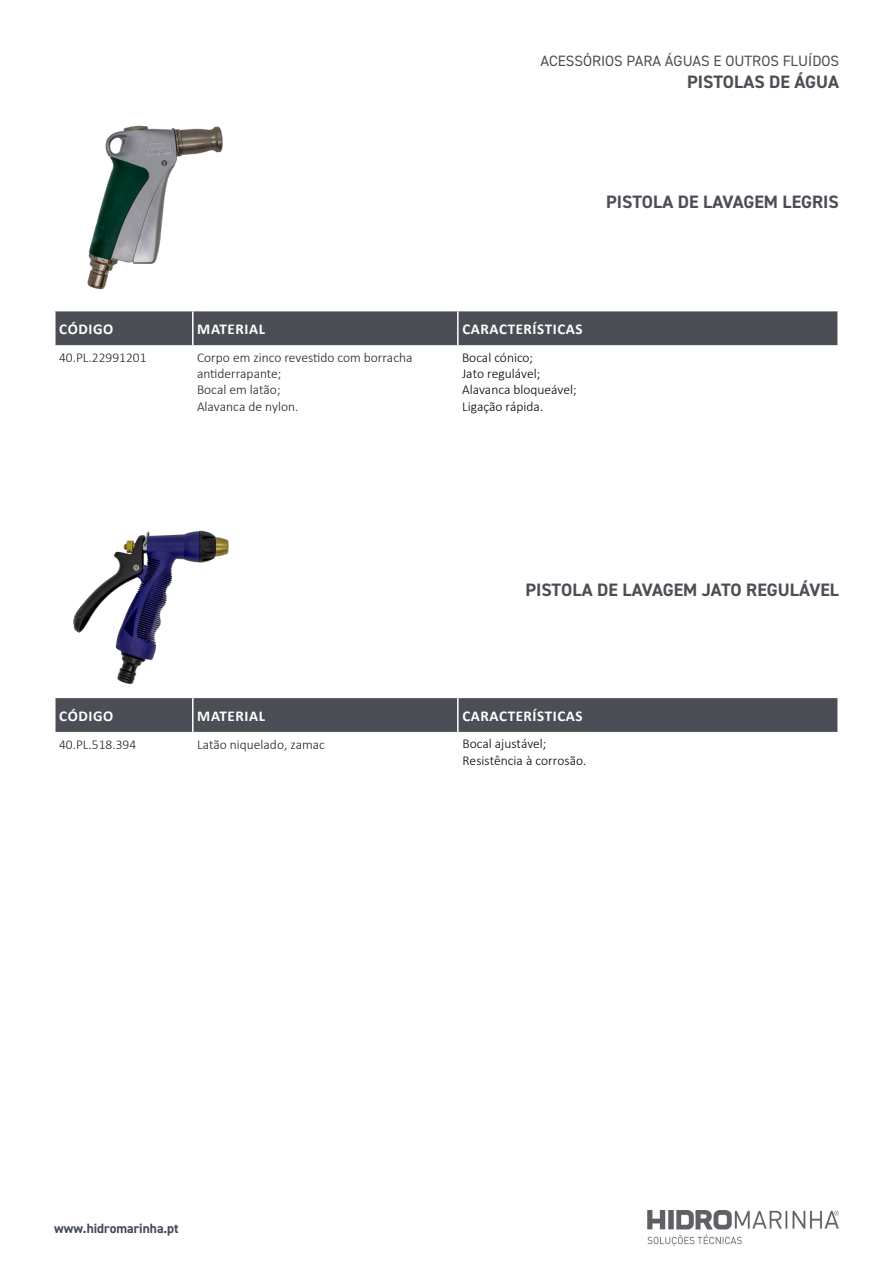
<style>
.page{position:relative;width:893px;height:1263px;background:#fff}
.page>*{position:absolute;margin:0;border:0;box-sizing:border-box;transform-origin:0 0}
.t1{font:700 18px "DIN2014";color:#4b4f55}
.t2{font:700 15px "Calibri";letter-spacing:.04em;color:#fff}
.t3{font:15px "DIN2014";color:#4b4f55}
.t4{font:300 13.5px/16.2px "Calibri";color:#231f20}
.t5{font:300 13.5px/16.2px "Calibri";color:#000}
.t6{font:700 13.5px "DIN2014";color:#43495b}
</style>
<div class="page">
<img style="left:647px;top:1210px;width:192px;height:35px">
<div style="left:56px;top:311px;width:781px;height:34px;background:#4b4f55"></div>
<hr style="left:192px;top:311px;width:2px;height:34px;background:#fff">
<hr style="left:457px;top:311px;width:2px;height:34px;background:#fff">
<div style="left:56px;top:698px;width:781px;height:34px;background:#4b4f55"></div>
<hr style="left:192px;top:698px;width:2px;height:34px;background:#fff">
<hr style="left:457px;top:698px;width:2px;height:34px;background:#fff">
<img style="left:73px;top:530px;width:156px;height:155px">
<img style="left:87px;top:125px;width:136px;height:165px">
<p class="t3" style="left:540px;top:52px;width:300px">ACESSÓRIOS PARA ÁGUAS E OUTROS FLUÍDOS</p>
<p class="t1" style="left:687px;top:70px;width:153px">PISTOLAS DE ÁGUA</p>
<p class="t1" style="left:606px;top:189px;width:234px">PISTOLA DE LAVAGEM LEGRIS</p>
<p class="t2" style="left:59px;top:318px;width:56px">CÓDIGO</p>
<p class="t2" style="left:197px;top:318px;width:69px">MATERIAL</p>
<p class="t2" style="left:462px;top:318px;width:122px">CARACTERÍSTICAS</p>
<p class="t4" style="left:59px;top:349px;width:89px">40.PL.22991201</p>
<p class="t4" style="left:197px;top:349px;width:217px">Corpo em zinco revestido com borracha antiderrapante;<br>Bocal em latão;<br>Alavanca de nylon.</p>
<p class="t5" style="left:462px;top:349px;width:116px">Bocal cónico;<br>Jato regulável;<br>Alavanca bloqueável;<br>Ligação rápida.</p>
<p class="t1" style="left:525px;top:577px;width:315px">PISTOLA DE LAVAGEM JATO REGULÁVEL</p>
<p class="t2" style="left:59px;top:705px;width:56px">CÓDIGO</p>
<p class="t2" style="left:197px;top:705px;width:69px">MATERIAL</p>
<p class="t2" style="left:462px;top:705px;width:122px">CARACTERÍSTICAS</p>
<p class="t4" style="left:59px;top:736px;width:79px">40.PL.518.394</p>
<p class="t4" style="left:197px;top:736px;width:129px">Latão niquelado, zamac</p>
<p class="t5" style="left:462px;top:736px;width:125px">Bocal ajustável;<br>Resistência à corrosão.</p>
<p class="t6" style="left:54px;top:1219px;width:126px">www.hidromarinha.pt</p>
</div>
